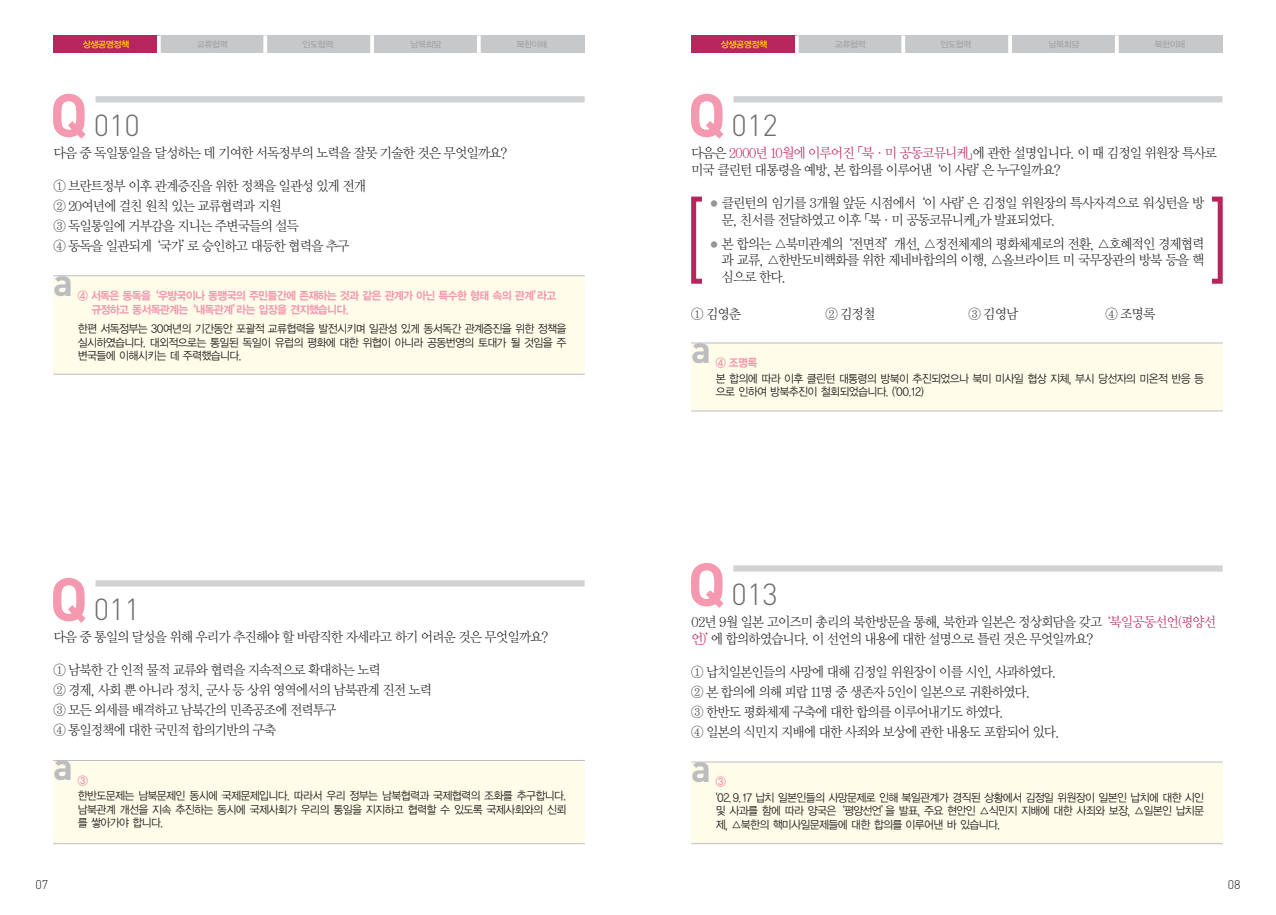
<style>
.page{position:relative;width:1276px;height:915px;background:#fff}
.page>*{position:absolute;margin:0;border:0;box-sizing:border-box;transform-origin:0 0}
.t1{font:700 60px "DIN";color:#f499b0}
.t2{font:700 37.5px "DIN";color:#bcbdc0}
.t3{font:300 30px "DIN";color:#6c6d70}
.t4{font:13.75px/20px "Y Mj O12";letter-spacing:-.13em;color:#231f20;scale:.95 1}
.t5{font:300 12.5px "DIN";color:#231f20}
.t6{font:11.25px/13.5px "YGO12";letter-spacing:-.13em;color:#231f20;text-align:justify;scale:.95 1}
.t7{font:11.25px/13.5px "YGO15";letter-spacing:-.135em;color:#f499b0;scale:.95 1}
.t8{font:8.75px "YGO14";letter-spacing:-.13em;color:#a8a9ad}
.t9{font:8.75px "YGO14";letter-spacing:-.13em;color:#feca0a}
.s1{color:#b6255e}
.s2{font-size:11.25px;color:#939598}
</style>
<div class="page">
<div style="left:53px;top:276px;width:532px;height:98px;background:#fffde9"></div>
<hr style="left:53px;top:275px;width:532px;height:1px;background:#bcbdc0">
<hr style="left:53px;top:374px;width:532px;height:1px;background:#bcbdc0">
<div style="left:96px;top:96px;width:489px;height:6px;background:#d1d2d4"></div>
<div style="left:733px;top:565px;width:489px;height:6px;background:#d1d2d4"></div>
<div style="left:53px;top:35px;width:106px;height:18px;background:#b6255e"></div>
<div style="left:160px;top:35px;width:105px;height:18px;background:#c7c8ca"></div>
<div style="left:265px;top:35px;width:106px;height:18px;background:#c7c8ca"></div>
<div style="left:373px;top:35px;width:106px;height:18px;background:#c7c8ca"></div>
<div style="left:479px;top:35px;width:106px;height:18px;background:#c7c8ca"></div>
<svg style="left:157px;top:35px;width:4px;height:18px"></svg>
<svg style="left:263px;top:35px;width:4px;height:18px"></svg>
<hr style="left:370px;top:35px;width:4px;height:18px;background:#fff">
<svg style="left:477px;top:35px;width:4px;height:18px"></svg>
<div style="left:691px;top:35px;width:106px;height:18px;background:#b6255e"></div>
<div style="left:797px;top:35px;width:106px;height:18px;background:#c7c8ca"></div>
<div style="left:903px;top:35px;width:106px;height:18px;background:#c7c8ca"></div>
<div style="left:1011px;top:35px;width:105px;height:18px;background:#c7c8ca"></div>
<div style="left:1117px;top:35px;width:105px;height:18px;background:#c7c8ca"></div>
<hr style="left:795px;top:35px;width:3px;height:18px;background:#fff">
<svg style="left:901px;top:35px;width:4px;height:18px"></svg>
<svg style="left:1008px;top:35px;width:4px;height:18px"></svg>
<hr style="left:1115px;top:35px;width:3px;height:18px;background:#fff">
<div style="left:53px;top:760px;width:532px;height:83px;background:#fffde9"></div>
<hr style="left:53px;top:760px;width:532px;height:1px;background:#bcbdc0">
<hr style="left:53px;top:843px;width:532px;height:1px;background:#bcbdc0">
<div style="left:96px;top:580px;width:489px;height:6px;background:#d1d2d4"></div>
<div style="left:691px;top:343px;width:531px;height:68px;background:#fffde9"></div>
<hr style="left:691px;top:342px;width:531px;height:1px;background:#bcbdc0">
<hr style="left:691px;top:410px;width:531px;height:1px;background:#bcbdc0">
<div style="left:733px;top:96px;width:489px;height:6px;background:#d1d2d4"></div>
<div style="left:691px;top:762px;width:531px;height:81px;background:#fffde9"></div>
<hr style="left:691px;top:761px;width:531px;height:1px;background:#bcbdc0">
<hr style="left:691px;top:843px;width:531px;height:1px;background:#bcbdc0">
<div style="left:691px;top:196px;width:531px;height:87px;border:5px solid #b6255e"></div>
<div style="left:702px;top:193px;width:510px;height:95px;background:#fff"></div>
<p class="t9" style="left:83px;top:39px;width:48px">상생공영정책</p>
<p class="t8" style="left:197px;top:39px;width:33px">교류협력</p>
<p class="t8" style="left:302px;top:39px;width:33px">인도협력</p>
<p class="t8" style="left:410px;top:39px;width:33px">남북회담</p>
<p class="t8" style="left:516px;top:39px;width:33px">북한이해</p>
<p class="t9" style="left:720px;top:39px;width:48px">상생공영정책</p>
<p class="t8" style="left:834px;top:39px;width:33px">교류협력</p>
<p class="t8" style="left:940px;top:39px;width:33px">인도협력</p>
<p class="t8" style="left:1048px;top:39px;width:33px">남북회담</p>
<p class="t8" style="left:1154px;top:39px;width:33px">북한이해</p>
<h1 class="t1" style="left:50px;top:81px;width:40px">Q</h1>
<p class="t4" style="left:53px;top:143px;width:480px">다음 중 독일통일을 달성하는 데 기여한 서독정부의 노력을 잘못 기술한 것은 무엇일까요?</p>
<p class="t4" style="left:53px;top:176px;width:331px">① 브란트정부 이후 관계증진을 위한 정책을 일관성 있게 전개<br>② 20여년에 걸친 원칙 있는 교류협력과 지원<br>③ 독일통일에 거부감을 지니는 주변국들의 설득<br>④ 동독을 일관되게‘국가’로 승인하고 대등한 협력을 추구</p>
<h3 class="t3" style="left:94px;top:108px;width:48px">010</h3>
<h2 class="t2" style="left:53px;top:261px;width:22px">a</h2>
<p class="t7" style="left:91px;top:289px;width:492px;text-indent:-13px">④ 서독은 동독을‘우방국이나 동맹국의 주민들간에 존재하는 것과 같은 관계가 아닌 특수한 형태 속의 관계’라고 규정하고 동서독관계는‘내독관계’라는 입장을 견지했습니다.</p>
<p class="t6" style="left:78px;top:322px;width:516px">한편 서독정부는 30여년의 기간동안 포괄적 교류협력을 발전시키며 일관성 있게 동서독간 관계증진을 위한 정책을 실시하였습니다. 대외적으로는 통일된 독일이 유럽의 평화에 대한 위협이 아니라 공동번영의 토대가 될 것임을 주 변국들에 이해시키는 데 주력했습니다.</p>
<h1 class="t1" style="left:50px;top:565px;width:40px">Q</h1>
<p class="t4" style="left:53px;top:626px;width:523px">다음 중 통일의 달성을 위해 우리가 추진해야 할 바람직한 자세라고 하기 어려운 것은 무엇일까요?</p>
<p class="t4" style="left:53px;top:659px;width:401px">① 남북한 간 인적 물적 교류와 협력을 지속적으로 확대하는 노력<br>② 경제, 사회 뿐 아니라 정치, 군사등 상위 영역에서의 남북관계 진전 노력<br>③ 모든 외세를 배격하고 남북간의 민족공조에 전력투구<br>④ 통일정책에 대한 국민적 합의기반의 구축</p>
<h3 class="t3" style="left:94px;top:592px;width:48px">011</h3>
<h2 class="t2" style="left:53px;top:745px;width:22px">a</h2>
<p class="t7" style="left:78px;top:773px;width:13px">③</p>
<p class="t6" style="left:78px;top:788px;width:516px">한반도문제는 남북문제인 동시에 국제문제입니다. 따라서 우리 정부는 남북협력과 국제협력의 조화를 추구합니다. 남북관계 개선을 지속 추진하는 동시에 국제사회가 우리의 통일을 지지하고 협력할 수 있도록 국제사회와의 신뢰 를 쌓아가야 합니다.</p>
<h1 class="t1" style="left:687px;top:81px;width:40px">Q</h1>
<p class="t4" style="left:691px;top:145px;width:556px;line-height:16.5px">다음은 <span class="s1">2000년 10월에 이루어진「북·미 공동코뮤니케」</span>에 관한 설명입니다. 이 때 김정일 위원장 특사로 미국 클린턴 대통령을 예방, 본 합의를 이루어낸‘이 사람’은 누구일까요?</p>
<h3 class="t3" style="left:731px;top:108px;width:48px">012</h3>
<p class="t4" style="left:721px;top:195px;width:510px;line-height:16.5px;text-indent:-12px"><span class="s2">●</span> 클린턴의 임기를 3개월 앞둔 시점에서‘이 사람’은 김정일 위원장의 특사자격으로 워싱턴을 방 문, 친서를 전달하였고 이후「북·미 공동코뮤니케」가 발표되었다.</p>
<p class="t4" style="left:721px;top:235px;width:510px;line-height:16.5px;text-align:justify;text-indent:-12px"><span class="s2">●</span> 본 합의는 △북미관계의‘전면적’개선, △정전체제의 평화체제로의 전환, △호혜적인 경제협력 과 교류, △한반도비핵화를 위한 제네바합의의 이행, △올브라이트 미 국무장관의 방북 등을 핵 심으로 한다.</p>
<p class="t4" style="left:691px;top:304px;width:55px">① 김영춘</p>
<p class="t4" style="left:825px;top:304px;width:55px">② 김정철</p>
<p class="t4" style="left:968px;top:304px;width:55px">③ 김영남</p>
<p class="t4" style="left:1105px;top:304px;width:55px">④ 조명록</p>
<h2 class="t2" style="left:691px;top:328px;width:22px">a</h2>
<p class="t7" style="left:715px;top:356px;width:46px">④ 조명록</p>
<p class="t6" style="left:715px;top:371px;width:516px">본 합의에 따라 이후 클린턴 대통령의 방북이 추진되었으나 북미 미사일 협상 지체, 부시 당선자의 미온적 반응 등 으로 인하여 방북추진이 철회되었습니다. ('00.12)</p>
<h1 class="t1" style="left:687px;top:550px;width:40px">Q</h1>
<p class="t4" style="left:691px;top:613px;width:555px;line-height:16.5px">02년 9월 일본 고이즈미 총리의 북한방문을 통해, 북한과 일본은 정상회담을 갖고<span class="s1">‘북일공동선언(평양선 언)’</span>에 합의하였습니다. 이 선언의 내용에 대한 설명으로 틀린 것은 무엇일까요?</p>
<p class="t4" style="left:691px;top:661px;width:390px">① 납치일본인들의 사망에 대해 김정일 위원장이 이를 시인, 사과하였다.<br>② 본 합의에 의해 피랍 11명 중 생존자 5인이 일본으로 귀환하였다.<br>③ 한반도 평화체제 구축에 대한 합의를 이루어내기도 하였다.<br>④ 일본의 식민지 지배에 대한 사죄와 보상에 관한 내용도 포함되어 있다.</p>
<h3 class="t3" style="left:731px;top:577px;width:48px">013</h3>
<h2 class="t2" style="left:691px;top:746px;width:22px">a</h2>
<p class="t7" style="left:715px;top:774px;width:13px">③</p>
<p class="t6" style="left:715px;top:790px;width:516px">'02.9.17 납치 일본인들의 사망문제로 인해 북일관계가 경직된 상황에서 김정일 위원장이 일본인 납치에 대한 시인 및 사과를 함에 따라 양국은‘평양선언’을 발표, 주요 현안인 △식민지 지배에 대한 사죄와 보장, △일본인 납치문 제, △북한의 핵미사일문제들에 대한 합의를 이루어낸 바 있습니다.</p>
<p class="t5" style="left:35px;top:877px;width:14px">07</p>
<p class="t5" style="left:1227px;top:877px;width:14px">08</p>
</div>
